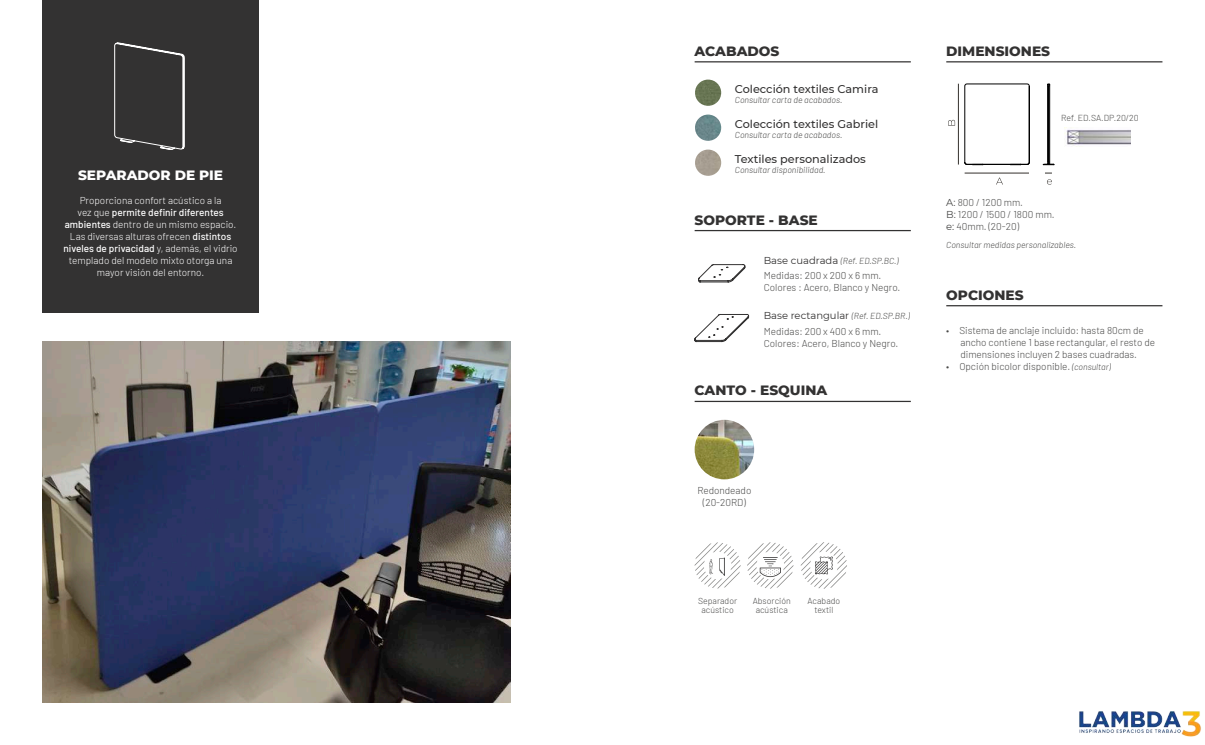
<style>
.page{position:relative;width:1205px;height:745px;background:#fff}
.page>*{position:absolute;margin:0;border:0;box-sizing:border-box;transform-origin:0 0}
.t1{font:800 13.75px "Montserrat";color:#333232}
.t2{font:800 13.75px "Montserrat";color:#fff}
.t3{font:500 11.25px "Montserrat";color:#333232}
.t4{font:300 10px/12px "Barlow";color:#4a4a49}
.t5{font:300 10px/12px "Barlow";color:#fff;text-align:center}
.t6{font:10px "Montserrat";color:#333232}
.t7{font:italic 300 8.75px "Barlow";color:#4a4a49}
.t8{font:300 8.75px/8.8px "Barlow";color:#4a4a49;text-align:center}
.s1{font-weight:500}
.s2{font-family:"Montserrat";font-weight:400;font-style:normal;font-size:10px;color:#333232}
.s3{font-family:"Barlow";font-weight:300;font-style:italic;font-size:8.75px;color:#4a4a49}
.s4{font-family:"Montserrat";font-weight:400}
.s5{font-style:italic;font-size:8.75px}
</style>
<div class="page">
<div style="left:43px;top:0;width:216px;height:312px;background:#333232"></div>
<img style="left:43px;top:341px;width:467px;height:361px">
<svg style="left:694px;top:542px;width:46px;height:46px"></svg>
<svg style="left:747px;top:542px;width:46px;height:46px"></svg>
<svg style="left:801px;top:542px;width:46px;height:46px"></svg>
<hr style="left:946px;top:61px;width:216px;height:1px;background:#333232">
<hr style="left:946px;top:305px;width:216px;height:1px;background:#333232">
<hr style="left:694px;top:230px;width:217px;height:1px;background:#333232">
<hr style="left:694px;top:400px;width:217px;height:2px;background:#333232">
<svg style="left:694px;top:314px;width:55px;height:28px"></svg>
<svg style="left:698px;top:264px;width:47px;height:18px"></svg>
<hr style="left:694px;top:61px;width:217px;height:1px;background:#333232">
<img style="left:695px;top:79px;width:26px;height:27px;border-radius:13px">
<img style="left:695px;top:149px;width:26px;height:27px;border-radius:13px">
<img style="left:695px;top:114px;width:26px;height:27px;border-radius:13px">
<img style="left:694px;top:419px;width:60px;height:60px;border-radius:30px">
<img style="left:1065px;top:127px;width:65px;height:18px">
<hr style="left:964px;top:173px;width:65px;height:1px;background:#33302c">
<svg style="left:996px;top:177px;width:7px;height:7px"></svg>
<svg style="left:1045px;top:173px;width:7px;height:11px"></svg>
<hr style="left:958px;top:84px;width:1px;height:80px;background:#33302c">
<svg style="left:948px;top:120px;width:7px;height:5px"></svg>
<svg style="left:964px;top:83px;width:66px;height:82px"></svg>
<svg style="left:1042px;top:83px;width:13px;height:82px"></svg>
<svg style="left:114px;top:42px;width:71px;height:108px"></svg>
<img style="left:1079px;top:711px;width:122px;height:26px">
<h1 class="t2" style="left:78px;top:165px;width:147px">SEPARADOR DE PIE</h1>
<p class="t5" style="left:64px;top:194px;width:176px">Proporciona confort acústico a la<br>vez que <span class="s1">permite definir diferentes ambientes</span> dentro de un mismo espacio.<br>Las diversas alturas ofrecen <span class="s1">distintos niveles de privacidad</span> y, además, el vidrio templado del modelo mixto otorga una mayor visión del entorno.</p>
<h1 class="t1" style="left:694px;top:41px;width:86px">ACABADOS</h1>
<p class="t3" style="left:735px;top:81px;width:145px">Colección textiles Camira</p>
<p class="t7" style="left:735px;top:94px;width:109px">Consultar carta de acabados.</p>
<p class="t3" style="left:735px;top:116px;width:145px">Colección textiles Gabriel</p>
<p class="t7" style="left:735px;top:129px;width:109px">Consultar carta de acabados.</p>
<p class="t3" style="left:735px;top:151px;width:133px">Textiles personalizados</p>
<p class="t7" style="left:735px;top:164px;width:92px">Consultar disponibilidad.</p>
<h1 class="t1" style="left:694px;top:209px;width:125px">SOPORTE - BASE</h1>
<p class="t7" style="left:764px;top:254px;width:136px"><span class="s2">Base cuadrada</span> (Ref. ED.SP.BC.)</p>
<p class="t4" style="left:764px;top:269px;width:138px">Medidas: 200 x 200 x 6 mm.<br>Colores : Acero, Blanco y Negro.</p>
<p class="t6" style="left:764px;top:308px;width:147px">Base rectangular <span class="s3">(Ref. ED.SP.BR.)</span></p>
<p class="t4" style="left:764px;top:324px;width:136px">Medidas: 200 x 400 x 6 mm.<br>Colores: Acero, Blanco y Negro.</p>
<h1 class="t1" style="left:694px;top:380px;width:134px">CANTO - ESQUINA</h1>
<p class="t4" style="left:697px;top:483px;width:56px;text-align:center">Redondeado (20-20RD)</p>
<h1 class="t1" style="left:946px;top:41px;width:105px">DIMENSIONES</h1>
<p class="t8" style="left:1061px;top:113px;width:79px">Ref. ED.SA.DP.20/20</p>
<p class="t4" style="left:946px;top:195px;width:110px"><span class="s4">A:</span> 800 / 1200 mm.<br><span class="s4">B:</span> 1200 / 1500 / 1800 mm. <span class="s4">e:</span> 40mm. (20-20)</p>
<p class="t7" style="left:946px;top:238px;width:131px">Consultar medidas personalizables.</p>
<h1 class="t1" style="left:946px;top:284px;width:79px">OPCIONES</h1>
<p class="t4" style="left:960px;top:323px;width:196px;text-indent:-14px">• Sistema de anclaje incluido: hasta 80cm de ancho contiene 1 base rectangular, el resto de dimensiones incluyen 2 bases cuadradas.</p>
<p class="t4" style="left:946px;top:359px;width:166px">• Opción bicolor disponible. <span class="s5">(consultar)</span></p>
<p class="t8" style="left:698px;top:596px;width:41px">Separador acústico</p>
<p class="t8" style="left:753px;top:596px;width:40px">Absorción acústica</p>
<p class="t8" style="left:807px;top:596px;width:34px">Acabado textil</p>
</div>
